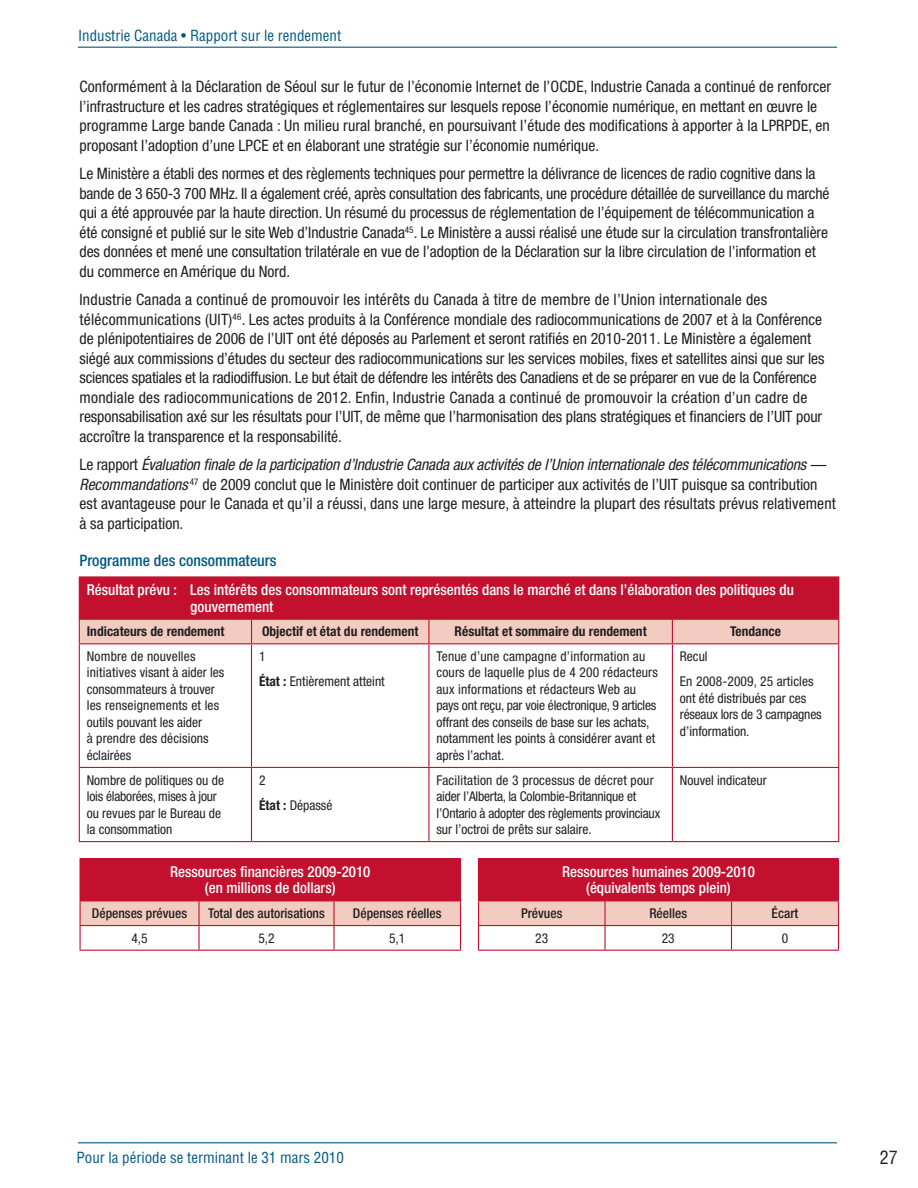
<style>
.page{position:relative;width:918px;height:1188px;background:#fff}
.page>*{position:absolute;margin:0;border:0;box-sizing:border-box;transform-origin:0 0}
.t1{font:condensed 18px "Helvetica LT Std";color:#231f20}
.t2{font:condensed 15.75px/19.5px "Helvetica Neue LT Std";color:#231f20}
.t3{font:500 condensed 15.75px "Helvetica Neue LT Std";color:#005983}
.t4{font:500 condensed 15px/16.5px "Helvetica Neue LT Std";color:#fff;text-align:center}
.t5{font:condensed 15px "Helvetica LT Std";color:#005983}
.t6{font:condensed 13.5px/16.5px "Helvetica Neue LT Std";color:#231f20}
.t7{font:700 condensed 13.5px "Helvetica Neue LT Std";color:#231f20}
.t8{font:500 condensed 13.5px "Helvetica Neue LT Std";color:#231f20}
.s1{font-style:italic}
.s2{font-weight:700}
</style>
<div class="page">
<hr style="left:78px;top:47px;width:759px;height:1px;background:#005983">
<hr style="left:78px;top:1142px;width:759px;height:1px;background:#005983">
<div style="left:80px;top:859px;width:380px;height:42px;background:#c3102f"></div>
<div style="left:478px;top:859px;width:360px;height:42px;background:#c3102f"></div>
<hr style="left:80px;top:858px;width:119px;height:1px;background:#c3102f">
<hr style="left:199px;top:858px;width:135px;height:1px;background:#c3102f">
<hr style="left:334px;top:858px;width:127px;height:1px;background:#c3102f">
<hr style="left:460px;top:859px;width:1px;height:41px;background:#c3102f">
<hr style="left:478px;top:858px;width:127px;height:1px;background:#c3102f">
<hr style="left:605px;top:858px;width:126px;height:1px;background:#c3102f">
<hr style="left:732px;top:858px;width:107px;height:1px;background:#c3102f">
<hr style="left:838px;top:859px;width:1px;height:41px;background:#c3102f">
<hr style="left:80px;top:950px;width:119px;height:1px;background:#c3102f">
<hr style="left:199px;top:950px;width:135px;height:1px;background:#c3102f">
<hr style="left:334px;top:950px;width:127px;height:1px;background:#c3102f">
<hr style="left:478px;top:950px;width:127px;height:1px;background:#c3102f">
<hr style="left:605px;top:950px;width:126px;height:1px;background:#c3102f">
<hr style="left:732px;top:950px;width:107px;height:1px;background:#c3102f">
<hr style="left:334px;top:900px;width:127px;height:1px;background:#c3102f">
<hr style="left:732px;top:900px;width:107px;height:1px;background:#c3102f">
<svg style="left:80px;top:901px;width:759px;height:49px"></svg>
<hr style="left:80px;top:925px;width:119px;height:1px;background:#c3102f">
<hr style="left:199px;top:925px;width:135px;height:1px;background:#c3102f">
<hr style="left:334px;top:925px;width:127px;height:1px;background:#c3102f">
<hr style="left:478px;top:925px;width:127px;height:1px;background:#c3102f">
<hr style="left:605px;top:925px;width:126px;height:1px;background:#c3102f">
<hr style="left:732px;top:925px;width:107px;height:1px;background:#c3102f">
<div style="left:79px;top:577px;width:760px;height:42px;background:#c3102f"></div>
<hr style="left:79px;top:767px;width:173px;height:1px;background:#c3102f">
<hr style="left:79px;top:768px;width:1px;height:73px;background:#c3102f">
<hr style="left:252px;top:767px;width:177px;height:1px;background:#c3102f">
<hr style="left:251px;top:768px;width:1px;height:73px;background:#c3102f">
<hr style="left:429px;top:767px;width:243px;height:1px;background:#c3102f">
<hr style="left:428px;top:768px;width:1px;height:73px;background:#c3102f">
<hr style="left:672px;top:767px;width:167px;height:1px;background:#c3102f">
<hr style="left:672px;top:768px;width:1px;height:73px;background:#c3102f">
<hr style="left:838px;top:768px;width:1px;height:73px;background:#c3102f">
<hr style="left:79px;top:841px;width:173px;height:1px;background:#c3102f">
<hr style="left:252px;top:841px;width:177px;height:1px;background:#c3102f">
<hr style="left:429px;top:841px;width:243px;height:1px;background:#c3102f">
<hr style="left:672px;top:841px;width:167px;height:1px;background:#c3102f">
<hr style="left:79px;top:576px;width:173px;height:2px;background:#c3102f">
<hr style="left:252px;top:576px;width:177px;height:2px;background:#c3102f">
<hr style="left:429px;top:576px;width:243px;height:2px;background:#c3102f">
<hr style="left:672px;top:576px;width:167px;height:2px;background:#c3102f">
<div style="left:79px;top:619px;width:760px;height:24px;background:#f3ccc1"></div>
<hr style="left:79px;top:643px;width:173px;height:1px;background:#c3102f">
<hr style="left:79px;top:644px;width:1px;height:123px;background:#c3102f">
<hr style="left:252px;top:643px;width:177px;height:1px;background:#c3102f">
<hr style="left:251px;top:644px;width:1px;height:123px;background:#c3102f">
<hr style="left:429px;top:643px;width:243px;height:1px;background:#c3102f">
<hr style="left:428px;top:644px;width:1px;height:123px;background:#c3102f">
<hr style="left:672px;top:643px;width:167px;height:1px;background:#c3102f">
<hr style="left:672px;top:644px;width:1px;height:123px;background:#c3102f">
<hr style="left:838px;top:644px;width:1px;height:123px;background:#c3102f">
<p class="t5" style="left:78px;top:26px;width:265px">Industrie Canada • Rapport sur le rendement</p>
<p class="t2" style="left:80px;top:77px;width:753px">Conformément à la Déclaration de Séoul sur le futur de l’économie Internet de l’OCDE, Industrie Canada a continué de renforcer l’infrastructure et les cadres stratégiques et réglementaires sur lesquels repose l’économie numérique, en mettant en œuvre le programme Large bande Canada : Un milieu rural branché, en poursuivant l’étude des modifications à apporter à la LPRPDE, en proposant l’adoption d’une LPCE et en élaborant une stratégie sur l’économie numérique.</p>
<p class="t2" style="left:80px;top:164px;width:751px">Le Ministère a établi des normes et des règlements techniques pour permettre la délivrance de licences de radio cognitive dans la bande de 3 650-3 700 MHz. Il a également créé, après consultation des fabricants, une procédure détaillée de surveillance du marché qui a été approuvée par la haute direction. Un résumé du processus de réglementation de l’équipement de télécommunication a été consigné et publié sur le site Web d’Industrie Canada<sup>45</sup>. Le Ministère a aussi réalisé une étude sur la circulation transfrontalière des données et mené une consultation trilatérale en vue de l’adoption de la Déclaration sur la libre circulation de l’information et du commerce en Amérique du Nord.</p>
<p class="t2" style="left:79px;top:290px;width:747px">Industrie Canada a continué de promouvoir les intérêts du Canada à titre de membre de l’Union internationale des télécommunications (UIT)<sup>46</sup>. Les actes produits à la Conférence mondiale des radiocommunications de 2007 et à la Conférence de plénipotentiaires de 2006 de l’UIT ont été déposés au Parlement et seront ratifiés en 2010-2011. Le Ministère a également siégé aux commissions d’études du secteur des radiocommunications sur les services mobiles, fixes et satellites ainsi que sur les sciences spatiales et la radiodiffusion. Le but était de défendre les intérêts des Canadiens et de se préparer en vue de la Conférence mondiale des radiocommunications de 2012. Enfin, Industrie Canada a continué de promouvoir la création d’un cadre de responsabilisation axé sur les résultats pour l’UIT, de même que l’harmonisation des plans stratégiques et financiers de l’UIT pour accroître la transparence et la responsabilité.</p>
<p class="t2" style="left:79px;top:455px;width:758px">Le rapport <span class="s1">Évaluation finale de la participation d’Industrie Canada aux activités de l’Union internationale des télécommunications — Recommandations</span> <sup>47</sup> de 2009 conclut que le Ministère doit continuer de participer aux activités de l’UIT puisque sa contribution est avantageuse pour le Canada et qu’il a réussi, dans une large mesure, à atteindre la plupart des résultats prévus relativement à sa participation.</p>
<p class="t3" style="left:79px;top:551px;width:199px">Programme des consommateurs</p>
<p class="t4" style="left:190px;top:581px;width:605px;text-align:left;text-indent:-104px">Résultat prévu : Les intérêts des consommateurs sont représentés dans le marché et dans l’élaboration des politiques du gouvernement</p>
<p class="t7" style="left:87px;top:623px;width:139px">Indicateurs de rendement</p>
<p class="t7" style="left:262px;top:623px;width:158px">Objectif et état du rendement</p>
<p class="t7" style="left:455px;top:623px;width:194px">Résultat et sommaire du rendement</p>
<p class="t7" style="left:730px;top:623px;width:52px">Tendance</p>
<p class="t6" style="left:87px;top:648px;width:139px">Nombre de nouvelles initiatives visant à aider les consommateurs à trouver les renseignements et les outils pouvant les aider<br>à prendre des décisions éclairées</p>
<p class="t6" style="left:259px;top:643px;width:127px;line-height:25.5px">1<br><span class="s2">État :</span> Entièrement atteint</p>
<p class="t6" style="left:436px;top:648px;width:223px">Tenue d’une campagne d’information au cours de laquelle plus de 4 200 rédacteurs aux informations et rédacteurs Web au pays ont reçu, par voie électronique, 9 articles offrant des conseils de base sur les achats, notamment les points à considérer avant et après l’achat.</p>
<p class="t6" style="left:680px;top:643px;width:135px;line-height:25.5px">Recul<br>En 2008-2009, 25 articles</p>
<p class="t6" style="left:680px;top:690px;width:143px">ont été distribués par ces réseaux lors de 3 campagnes d’information.</p>
<p class="t6" style="left:87px;top:771px;width:139px">Nombre de politiques ou de lois élaborées, mises à jour ou revues par le Bureau de la consommation</p>
<p class="t6" style="left:259px;top:767px;width:75px;line-height:25.5px">2<br><span class="s2">État :</span> Dépassé</p>
<p class="t6" style="left:436px;top:771px;width:225px">Facilitation de 3 processus de décret pour aider l’Alberta, la Colombie-Britannique et l’Ontario à adopter des règlements provinciaux sur l’octroi de prêts sur salaire.</p>
<p class="t6" style="left:680px;top:771px;width:88px">Nouvel indicateur</p>
<p class="t4" style="left:170px;top:863px;width:202px">Ressources financières 2009-2010 (en millions de dollars)</p>
<p class="t4" style="left:562px;top:863px;width:195px">Ressources humaines 2009-2010 (équivalents temps plein)</p>
<p class="t8" style="left:92px;top:905px;width:97px">Dépenses prévues</p>
<p class="t8" style="left:208px;top:905px;width:118px">Total des autorisations</p>
<p class="t8" style="left:353px;top:905px;width:90px">Dépenses réelles</p>
<p class="t8" style="left:521px;top:905px;width:43px">Prévues</p>
<p class="t8" style="left:649px;top:905px;width:39px">Réelles</p>
<p class="t8" style="left:772px;top:905px;width:28px">Écart</p>
<p class="t6" style="left:131px;top:930px;width:18px">4,5</p>
<p class="t6" style="left:258px;top:930px;width:18px">5,2</p>
<p class="t6" style="left:389px;top:930px;width:18px">5,1</p>
<p class="t6" style="left:535px;top:930px;width:14px">23</p>
<p class="t6" style="left:662px;top:930px;width:14px">23</p>
<p class="t6" style="left:782px;top:930px;width:8px">0</p>
<p class="t5" style="left:76px;top:1148px;width:269px">Pour la période se terminant le 31 mars 2010</p>
<p class="t1" style="left:880px;top:1147px;width:19px">27</p>
</div>
